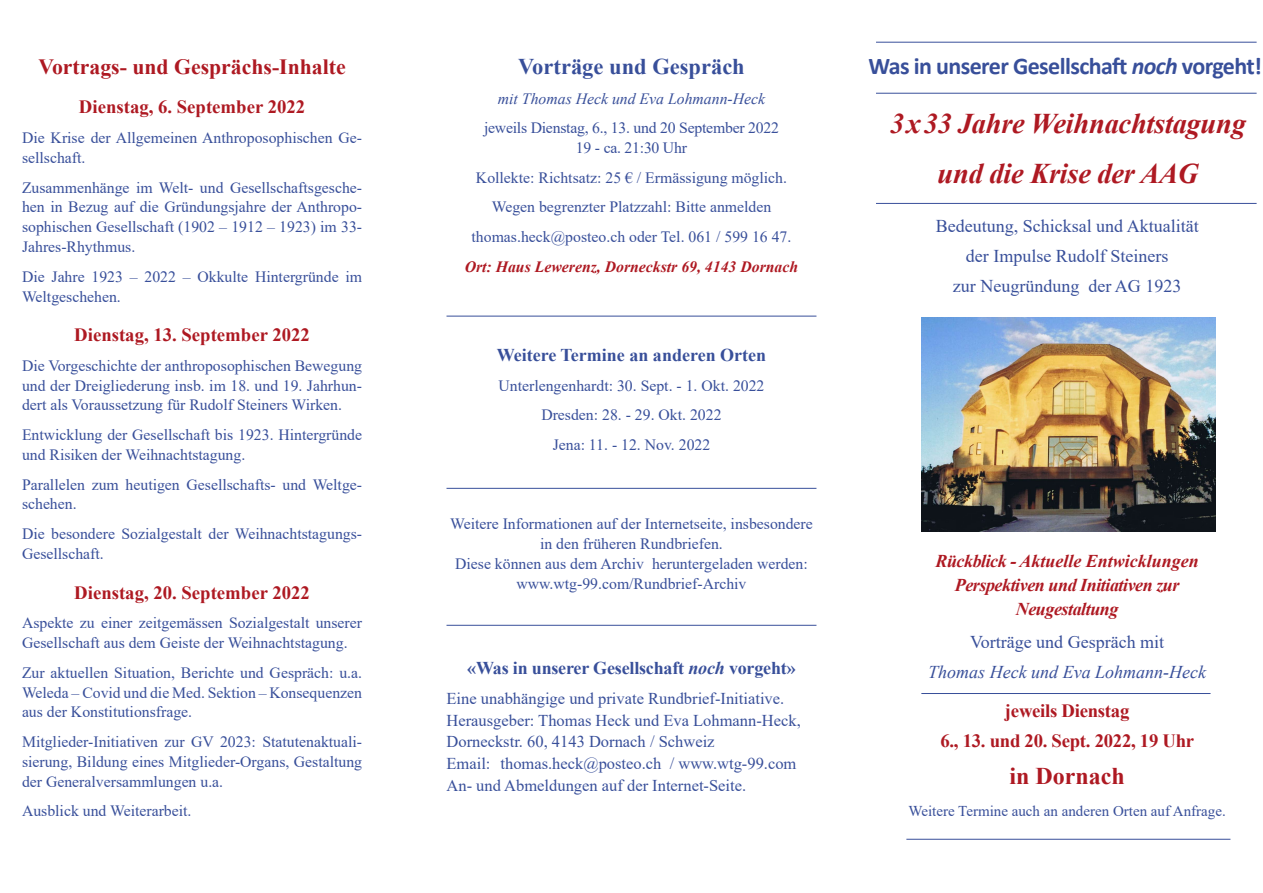
<style>
.page{position:relative;width:1263px;height:893px;background:#fff}
.page>*{position:absolute;margin:0;border:0;box-sizing:border-box;transform-origin:0 0}
.t1{font:italic 700 28.5px/49.5px "Times New Roman";letter-spacing:-.01em;color:#ae1922;text-align:center}
.t2{font:700 24px "Calibri";letter-spacing:-.025em;color:#384f9a}
.t3{font:700 24px "Times New Roman";color:#ae1922}
.t4{font:700 22.5px "Times New Roman";color:#384f9a}
.t5{font:700 21.75px "Times New Roman";color:#ae1922}
.t6{font:700 18.75px/30px "Times New Roman";color:#ae1922;text-align:center}
.t7{font:18px/29.7px "Times New Roman";color:#384f9a;text-align:center}
.t8{font:italic 700 18px/24px "Times New Roman";letter-spacing:-.025em;color:#ae1922;text-align:center}
.t9{font:700 18px "Times New Roman";letter-spacing:-.01em;color:#384f9a}
.t10{font:italic 18px "Times New Roman";color:#384f9a}
.t11{font:16.5px/21.6px "Times New Roman";color:#384f9a}
.t12{font:15.75px/19.8px "Times New Roman";color:#384f9a}
.t13{font:italic 700 15.75px "Times New Roman";color:#ae1922}
.t14{font:italic 15.75px "Times New Roman";color:#384f9a}
.t15{font:15px "Times New Roman";color:#384f9a}
.s1{font-style:italic}
</style>
<div class="page">
<hr style="left:446px;top:488px;width:370px;height:1px;background:#384f9a">
<hr style="left:446px;top:625px;width:370px;height:1px;background:#384f9a">
<hr style="left:446px;top:316px;width:370px;height:1px;background:#384f9a">
<img style="left:921px;top:317px;width:295px;height:215px">
<hr style="left:876px;top:93px;width:380px;height:1px;background:#384f9a">
<hr style="left:876px;top:203px;width:380px;height:1px;background:#384f9a">
<hr style="left:921px;top:693px;width:289px;height:1px;background:#384f9a">
<hr style="left:906px;top:839px;width:324px;height:1px;background:#384f9a">
<hr style="left:876px;top:42px;width:380px;height:1px;background:#384f9a">
<h3 class="t5" style="left:38px;top:51px;width:309px">Vortrags- und Gesprächs-Inhalte</h3>
<p class="t6" style="left:79px;top:91px;width:228px">Dienstag, 6. September 2022</p>
<p class="t12" style="left:22px;top:127px;width:342px">Die Krise der Allgemeinen Anthroposophischen Ge&shy;sellschaft.</p>
<p class="t12" style="left:22px;top:177px;width:342px;text-align:justify">Zusammenhänge im Welt- und Gesellschaftsgesche&shy;hen in Bezug auf die Gründungsjahre der Anthropo&shy;sophischen Gesellschaft (1902 – 1912 – 1923) im 33- Jahres-Rhythmus.</p>
<p class="t12" style="left:22px;top:266px;width:342px">Die Jahre 1923 – 2022 – Okkulte Hintergründe im<br>Weltgeschehen.</p>
<p class="t6" style="left:74px;top:319px;width:237px">Dienstag, 13. September 2022</p>
<p class="t12" style="left:22px;top:355px;width:342px;text-align:justify">Die Vorgeschichte der anthroposophischen Bewegung und der Dreigliederung insb. im 18. und 19. Jahrhun&shy;dert als Voraussetzung für Rudolf Steiners Wirken.</p>
<p class="t12" style="left:22px;top:424px;width:342px">Entwicklung der Gesellschaft bis 1923. Hintergründe und Risiken der Weihnachtstagung.</p>
<p class="t12" style="left:22px;top:474px;width:342px">Parallelen zum heutigen Gesellschafts- und Weltge&shy;schehen.</p>
<p class="t12" style="left:22px;top:523px;width:342px">Die besondere Sozialgestalt der Weihnachtstagungs-<br>Gesellschaft.</p>
<p class="t6" style="left:74px;top:577px;width:237px">Dienstag, 20. September 2022</p>
<p class="t12" style="left:22px;top:613px;width:342px">Aspekte zu einer zeitgemässen Sozialgestalt unserer<br>Gesellschaft aus dem Geiste der Weihnachtstagung.</p>
<p class="t12" style="left:22px;top:662px;width:342px;text-align:justify">Zur aktuellen Situation, Berichte und Gespräch: u.a.<br>Weleda – Covid und die Med. Sektion – Konsequenzen aus der Konstitutionsfrage.</p>
<p class="t12" style="left:22px;top:731px;width:342px;text-align:justify">Mitglieder-Initiativen zur GV 2023: Statutenaktuali&shy;sierung, Bildung eines Mitglieder-Organs, Gestaltung der Generalversammlungen u.a.</p>
<p class="t12" style="left:22px;top:801px;width:171px">Ausblick und Weiterarbeit.</p>
<h3 class="t4" style="left:518px;top:50px;width:228px">Vorträge und Gespräch</h3>
<p class="t14" style="left:498px;top:87px;width:269px">mit Thomas Heck und Eva Lohmann-Heck</p>
<p class="t12" style="left:484px;top:118px;width:296px;text-align:center">jeweils Dienstag, 6., 13. und 20 September 2022<br>19 - ca. 21:30 Uhr</p>
<p class="t12" style="left:472px;top:162px;width:321px;line-height:29.7px;text-align:center">Kollekte: Richtsatz: 25 € / Ermässigung möglich.<br>Wegen begrenzter Platzzahl: Bitte anmelden thomas.heck@posteo.ch oder Tel. 061 / 599 16 47.</p>
<p class="t13" style="left:465px;top:256px;width:335px">Ort: Haus Lewerenz, Dorneckstr 69, 4143 Dornach</p>
<p class="t9" style="left:497px;top:342px;width:271px">Weitere Termine an anderen Orten</p>
<p class="t12" style="left:498px;top:370px;width:267px;line-height:29.7px;text-align:center">Unterlengenhardt: 30. Sept. - 1. Okt. 2022<br>Dresden: 28. - 29. Okt. 2022<br>Jena: 11. - 12. Nov. 2022</p>
<p class="t12" style="left:450px;top:514px;width:364px;text-align:center">Weitere Informationen auf der Internetseite, insbesondere in den früheren Rundbriefen.<br>Diese können aus dem Archiv heruntergeladen werden: www.wtg-99.com/Rundbrief-Archiv</p>
<p class="t9" style="left:467px;top:655px;width:330px">«Was in unserer Gesellschaft <span class="s1">noch</span> vorgeht»</p>
<p class="t11" style="left:446px;top:687px;width:356px">Eine unabhängige und private Rundbrief-Initiative.<br>Herausgeber: Thomas Heck und Eva Lohmann-Heck, Dorneckstr. 60, 4143 Dornach / Schweiz<br>Email: thomas.heck@posteo.ch / www.wtg-99.com An- und Abmeldungen auf der Internet-Seite.</p>
<h2 class="t2" style="left:868px;top:49px;width:395px">Was in unserer Gesellschaft <span class="s1">noch</span> vorgeht!</h2>
<h1 class="t1" style="left:890px;top:98px;width:357px">3x33 Jahre Weihnachtstagung und die Krise der AAG</h1>
<p class="t7" style="left:936px;top:211px;width:264px">Bedeutung, Schicksal und Aktualität der Impulse Rudolf Steiners<br>zur Neugründung der AG 1923</p>
<p class="t8" style="left:935px;top:549px;width:265px">Rückblick - Aktuelle Entwicklungen<br>Perspektiven und Initiativen zur<br>Neugestaltung</p>
<p class="t7" style="left:970px;top:627px;width:196px">Vorträge und Gespräch mit</p>
<p class="t10" style="left:928px;top:659px;width:279px">Thomas Heck und Eva Lohmann-Heck</p>
<p class="t6" style="left:940px;top:695px;width:255px">jeweils Dienstag<br>6., 13. und 20. Sept. 2022, 19 Uhr</p>
<h2 class="t3" style="left:1009px;top:759px;width:117px">in Dornach</h2>
<p class="t15" style="left:908px;top:801px;width:319px">Weitere Termine auch an anderen Orten auf Anfrage.</p>
</div>
